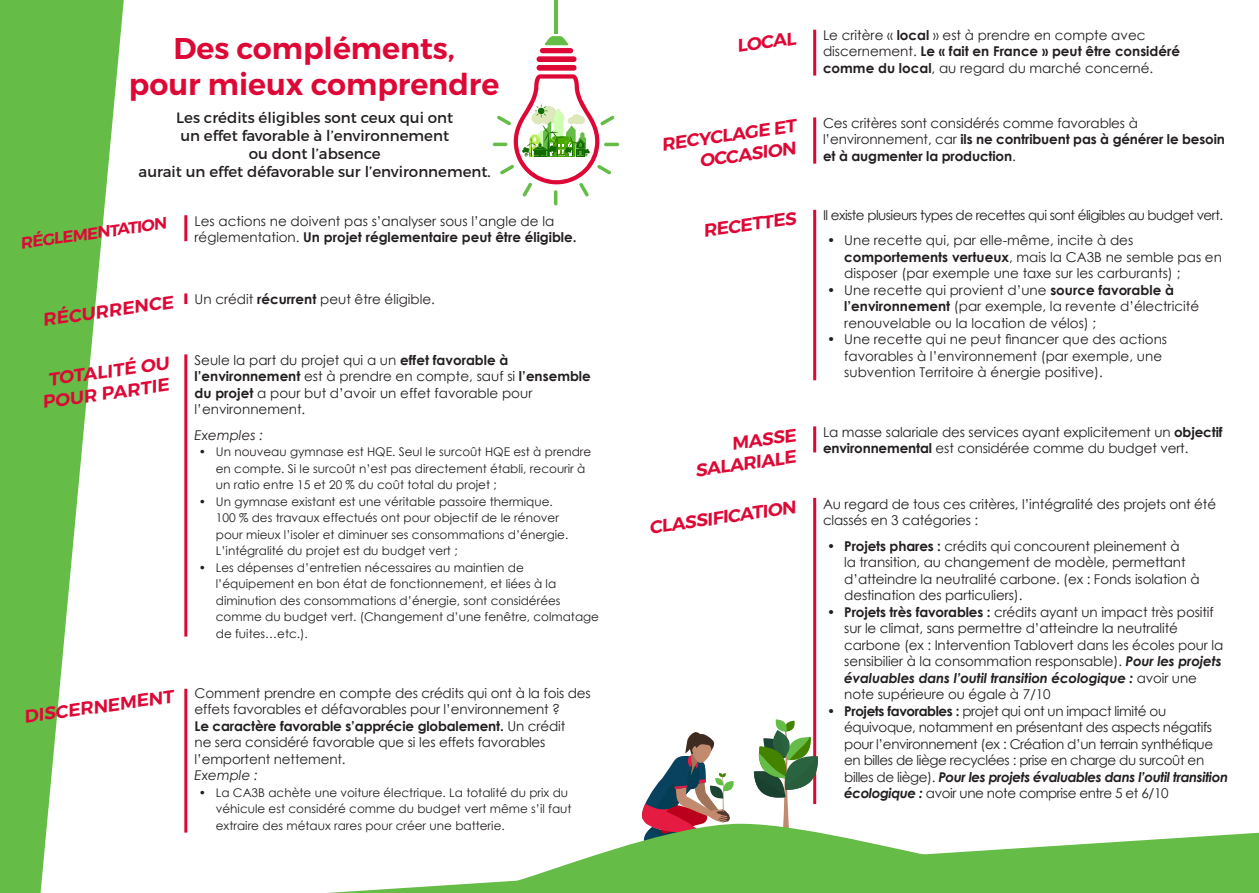
<style>
.page{position:relative;width:1259px;height:893px;background:#fff}
.page>*{position:absolute;margin:0;border:0;box-sizing:border-box;transform-origin:0 0}
.t1{font:600 30px "Montserrat";color:#de0836}
.t2{font:600 18px/21.6px "Montserrat";color:#de0836;text-align:center}
.t3{font:600 16.2px "Montserrat";color:#de0836}
.t4{font:15px "Montserrat";color:#231f20}
.t5{font:13.5px/16.5px "Century Gothic";letter-spacing:-.01em;color:#231f20}
.t6{font:13.5px/16.5px "Century Gothic";letter-spacing:-.03em;color:#231f20}
.t7{font:13.5px "Century Gothic";letter-spacing:-.04em;color:#231f20}
.t8{font:italic 13.5px "Century Gothic";color:#231f20}
.t9{font:12px/16.5px "Century Gothic";color:#231f20}
.s1{font-weight:700}
.s2{font-weight:700;font-style:italic}
</style>
<div class="page">
<svg style="left:0;top:0;width:124px;height:893px;fill:#65bc46"></svg>
<svg style="left:327px;top:833px;width:932px;height:60px;fill:#65bc46"></svg>
<div style="left:536px;top:65px;width:40px;height:6px;background:#de0836;border-radius:3px"></div>
<div style="left:536px;top:56px;width:40px;height:6px;background:#de0836;border-radius:3px"></div>
<div style="left:540px;top:48px;width:33px;height:5px;background:#de0836;border-radius:3px"></div>
<svg style="left:544px;top:36px;width:25px;height:9px"></svg>
<hr style="left:493px;top:143px;width:14px;height:3px;background:#65bc46;border-radius:2px">
<hr style="left:554px;top:190px;width:3px;height:15px;background:#65bc46;border-radius:2px">
<hr style="left:604px;top:143px;width:15px;height:3px;background:#65bc46;border-radius:2px">
<svg style="left:497px;top:74px;width:117px;height:123px"></svg>
<hr style="left:554px;top:0;width:4px;height:34px;background:#65bc46">
<hr style="left:184px;top:215px;width:3px;height:26px;background:#de0836">
<svg style="left:184px;top:293px;width:3px;height:11px"></svg>
<hr style="left:184px;top:354px;width:3px;height:283px;background:#de0836">
<hr style="left:184px;top:689px;width:3px;height:144px;background:#de0836">
<hr style="left:813px;top:426px;width:3px;height:26px;background:#de0836">
<hr style="left:813px;top:210px;width:3px;height:170px;background:#de0836">
<hr style="left:813px;top:117px;width:3px;height:47px;background:#de0836">
<hr style="left:813px;top:30px;width:3px;height:46px;background:#de0836">
<hr style="left:813px;top:498px;width:3px;height:306px;background:#de0836">
<svg style="left:503px;top:719px;width:466px;height:166px"></svg>
<p class="t1" style="left:173px;top:30px;width:283px">Des compléments,</p>
<p class="t1" style="left:129px;top:66px;width:372px">pour mieux comprendre</p>
<p class="t4" style="left:176px;top:108px;width:279px">Les crédits éligibles sont ceux qui ont</p>
<p class="t4" style="left:180px;top:126px;width:270px">un effet favorable à l’environnement</p>
<p class="t4" style="left:249px;top:144px;width:133px">ou dont l’absence</p>
<p class="t4" style="left:139px;top:162px;width:354px">aurait un effet défavorable sur l’environnement.</p>
<p class="t3" style="left:19px;top:233px;width:149px;rotate:-8deg">RÉGLEMENTATION</p>
<p class="t5" style="left:195px;top:213px;width:383px">Les actions ne doivent pas s’analyser sous l’angle de la réglementation. <span class="s1">Un projet réglementaire peut être éligible.</span></p>
<p class="t2" style="left:41px;top:309px;width:133px;rotate:-8deg">RÉCURRENCE</p>
<p class="t5" style="left:195px;top:290px;width:242px">Un crédit <span class="s1">récurrent</span> peut être éligible.</p>
<p class="t2" style="left:38px;top:370px;width:132px;rotate:-8deg">TOTALITÉ OU<br>POUR PARTIE</p>
<p class="t5" style="left:195px;top:351px;width:398px">Seule la part du projet qui a un <span class="s1">effet favorable à l’environnement</span> est à prendre en compte, sauf si <span class="s1">l’ensemble du projet</span> a pour but d’avoir un effet favorable pour l’environnement.</p>
<p class="t8" style="left:195px;top:425px;width:70px">Exemples :</p>
<p class="t9" style="left:216px;top:443px;width:377px;text-indent:-17px">• Un nouveau gymnase est HQE. Seul le surcoût HQE est à prendre en compte. Si le surcoût n’est pas directement établi, recourir à un ratio entre 15 et 20 % du coût total du projet ;</p>
<p class="t9" style="left:216px;top:493px;width:354px;text-indent:-17px">• Un gymnase existant est une véritable passoire thermique.<br>100 % des travaux effectués ont pour objectif de le rénover pour mieux l’isoler et diminuer ses consommations d’énergie.<br>L’intégralité du projet est du budget vert ;</p>
<p class="t9" style="left:216px;top:559px;width:385px;text-indent:-17px">• Les dépenses d’entretien nécessaires au maintien de l’équipement en bon état de fonctionnement, et liées à la diminution des consommations d’énergie, sont considérées comme du budget vert. (Changement d’une fenêtre, colmatage de fuites…etc.).</p>
<p class="t2" style="left:23px;top:706px;width:152px;rotate:-8deg">DISCERNEMENT</p>
<p class="t5" style="left:195px;top:685px;width:397px">Comment prendre en compte des crédits qui ont à la fois des effets favorables et défavorables pour l’environnement ?</p>
<p class="t5" style="left:195px;top:718px;width:372px"><span class="s1">Le caractère favorable s’apprécie globalement.</span> Un crédit ne sera considéré favorable que si les effets favorables l’emportent nettement.</p>
<p class="t8" style="left:195px;top:766px;width:65px">Exemple :</p>
<p class="t9" style="left:216px;top:784px;width:357px;text-indent:-17px">• La CA3B achète une voiture électrique. La totalité du prix du véhicule est considéré comme du budget vert même s’il faut extraire des métaux rares pour créer une batterie.</p>
<p class="t2" style="left:735px;top:36px;width:61px;rotate:-8deg">LOCAL</p>
<p class="t5" style="left:823px;top:26px;width:358px">Le critère « <span class="s1">local</span> » est à prendre en compte avec discernement. <span class="s1">Le « fait en France » peut être considéré comme du local</span>, au regard du marché concerné.</p>
<p class="t2" style="left:660px;top:134px;width:137px;text-align:right;rotate:-8deg">RECYCLAGE ET<br>OCCASION</p>
<p class="t5" style="left:823px;top:114px;width:403px">Ces critères sont considérés comme favorables à l’environnement, car <span class="s1">ils ne contribuent pas à générer le besoin et à augmenter la production</span>.</p>
<p class="t2" style="left:701px;top:220px;width:95px;rotate:-8deg">RECETTES</p>
<p class="t7" style="left:823px;top:206px;width:402px">Il existe plusieurs types de recettes qui sont éligibles au budget vert.</p>
<p class="t5" style="left:844px;top:232px;width:379px;text-indent:-17px">• Une recette qui, par elle-même, incite à des <span class="s1">comportements vertueux</span>, mais la CA3B ne semble pas en disposer (par exemple une taxe sur les carburants) ;</p>
<p class="t5" style="left:844px;top:282px;width:356px;text-indent:-17px">• Une recette qui provient d’une <span class="s1">source favorable à l’environnement</span> (par exemple, la revente d’électricité renouvelable ou la location de vélos) ;</p>
<p class="t5" style="left:844px;top:331px;width:324px;text-indent:-17px">• Une recette qui ne peut financer que des actions favorables à l’environnement (par exemple, une subvention Territoire à énergie positive).</p>
<p class="t2" style="left:730px;top:433px;width:66px;rotate:-8deg">MASSE</p>
<p class="t2" style="left:693px;top:460px;width:103px;rotate:-8deg">SALARIALE</p>
<p class="t5" style="left:823px;top:423px;width:401px">La masse salariale des services ayant explicitement un <span class="s1">objectif</span></p>
<p class="t5" style="left:823px;top:440px;width:367px"><span class="s1">environnemental</span> est considérée comme du budget vert.</p>
<p class="t2" style="left:647px;top:517px;width:150px;rotate:-8deg">CLASSIFICATION</p>
<p class="t5" style="left:823px;top:495px;width:395px">Au regard de tous ces critères, l’intégralité des projets ont été classés en 3 catégories :</p>
<p class="t5" style="left:844px;top:537px;width:357px;text-indent:-17px"><span class="s1">• Projets phares :</span> crédits qui concourent pleinement à<br>la transition, au changement de modèle, permettant d’atteindre la neutralité carbone. (ex : Fonds isolation à destination des particuliers).</p>
<p class="t5" style="left:844px;top:603px;width:380px;text-indent:-17px"><span class="s1">• Projets très favorables :</span> crédits ayant un impact très positif sur le climat, sans permettre d’atteindre la neutralité carbone (ex : Intervention Tablovert dans les écoles pour la sensibilier à la consommation responsable). <span class="s2">Pour les projets évaluables dans l’outil transition écologique :</span> avoir une note supérieure ou égale à 7/10</p>
<p class="t6" style="left:844px;top:702px;width:385px;text-indent:-17px"><span class="s1">• Projets favorables :</span> projet qui ont un impact limité ou équivoque, notamment en présentant des aspects négatifs pour l’environnement (ex : Création d’un terrain synthétique en billes de liège recyclées : prise en charge du surcoût en billes de liège). <span class="s2">Pour les projets évaluables dans l’outil transition écologique :</span> avoir une note comprise entre 5 et 6/10</p>
</div>
